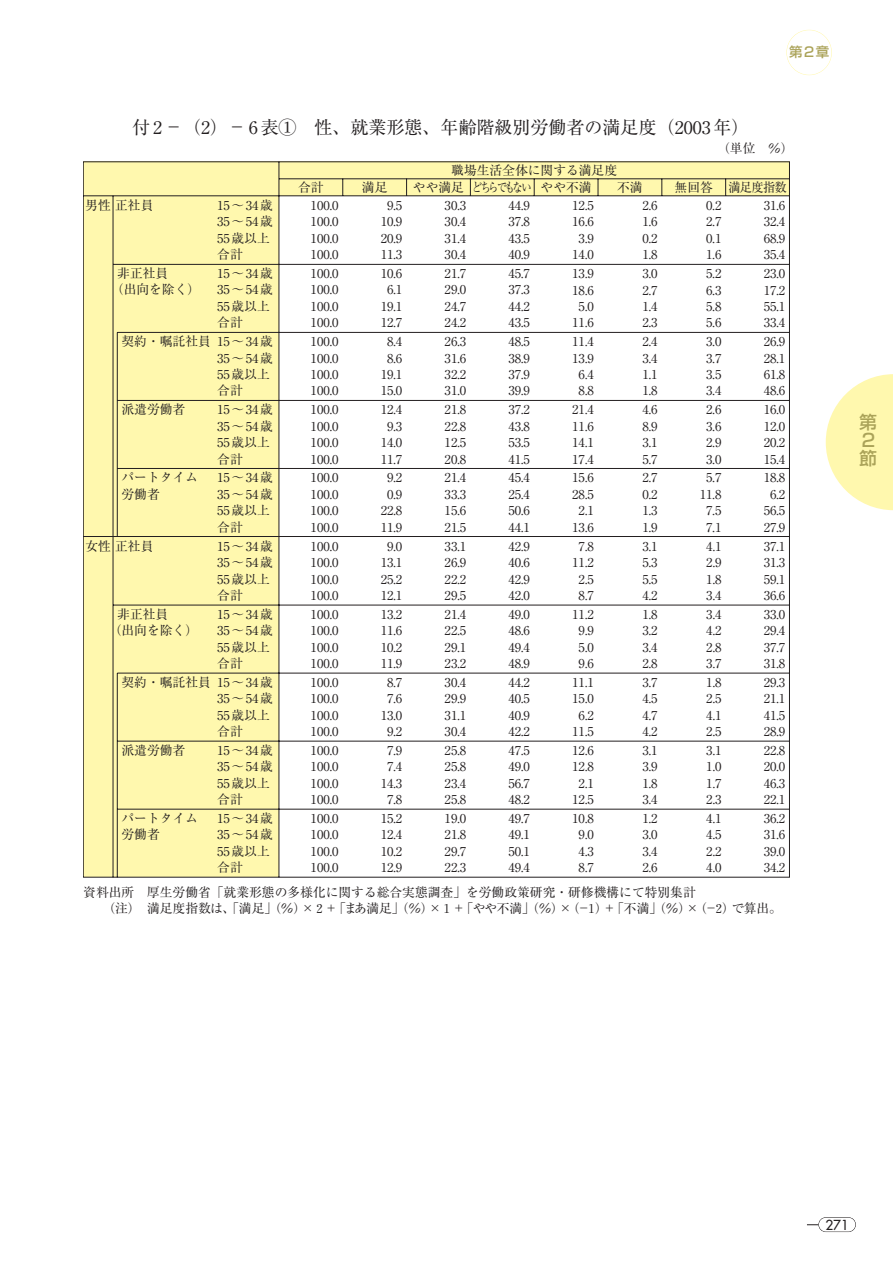
<style>
.page{position:relative;width:893px;height:1263px;background:#fff}
.page>*{position:absolute;margin:0;border:0;box-sizing:border-box;transform-origin:0 0}
.t1{font:18px "Ryumin";color:#231f20}
.t2{font:500 18px/18px "Shin Go";color:#aba359;text-align:justify}
.t3{font:13.5px "Futura";color:#231f20}
.t4{font:500 13.5px "Shin Go";color:#aba359}
.t5{font:12.75px/16.5px "Ryumin";color:#231f20;text-align:justify}
.t6{font:12.75px "Ryumin";letter-spacing:-.065em;color:#231f20}
.t7{font:12.75px "Ryumin";letter-spacing:-.05em;color:#231f20}
</style>
<div class="page">
<svg style="left:825px;top:374px;width:67px;height:136px"></svg>
<div style="left:818px;top:1217px;width:37px;height:15px;border:1px solid #231f20;border-radius:7px"></div>
<div style="left:786px;top:30px;width:45px;height:45px;border:1px solid #fff8ae;border-radius:50%"></div>
<svg style="left:83px;top:161px;width:706px;height:717px"></svg>
<h1 class="t1" style="left:132px;top:121px;width:618px">付2－（2）－6表①　性、就業形態、年齢階級別労働者の満足度（2003年）</h1>
<p class="t4" style="left:789px;top:47px;width:42px">第2章</p>
<p class="t5" style="left:451px;top:164px;width:167px">職場生活全体に関する満足度</p>
<p class="t5" style="left:717px;top:142px;width:78px">（単位　％）</p>
<p class="t5" style="left:298px;top:181px;width:27px">合計</p>
<p class="t5" style="left:362px;top:181px;width:27px">満足</p>
<p class="t6" style="left:413px;top:183px;width:180px">やや満足 どちらでもない やや不満</p>
<p class="t5" style="left:617px;top:181px;width:27px">不満</p>
<p class="t7" style="left:674px;top:183px;width:113px">無回答 満足度指数</p>
<p class="t5" style="left:85px;top:199px;width:70px">男性正社員</p>
<p class="t5" style="left:217px;top:199px;width:57px;text-align:left">15～34歳<br>35～54歳<br>55歳以上合計</p>
<p class="t5" style="left:111px;top:267px;width:91px;text-indent:6px">非正社員<br>（出向を除く）</p>
<p class="t5" style="left:217px;top:267px;width:57px;text-align:left">15～34歳<br>35～54歳<br>55歳以上合計</p>
<p class="t5" style="left:121px;top:335px;width:91px">契約・嘱託社員</p>
<p class="t5" style="left:217px;top:335px;width:57px;text-align:left">15～34歳<br>35～54歳<br>55歳以上合計</p>
<p class="t5" style="left:121px;top:403px;width:65px">派遣労働者</p>
<p class="t5" style="left:217px;top:403px;width:57px;text-align:left">15～34歳<br>35～54歳<br>55歳以上合計</p>
<p class="t5" style="left:121px;top:471px;width:78px">パートタイム労働者</p>
<p class="t5" style="left:217px;top:471px;width:57px;text-align:left">15～34歳<br>35～54歳<br>55歳以上合計</p>
<p class="t5" style="left:310px;top:199px;width:29px">100.0<br>100.0<br>100.0<br>100.0</p>
<p class="t5" style="left:310px;top:267px;width:29px">100.0<br>100.0<br>100.0<br>100.0</p>
<p class="t5" style="left:310px;top:335px;width:29px">100.0<br>100.0<br>100.0<br>100.0</p>
<p class="t5" style="left:310px;top:403px;width:29px">100.0<br>100.0<br>100.0<br>100.0</p>
<p class="t5" style="left:310px;top:471px;width:29px">100.0<br>100.0<br>100.0<br>100.0</p>
<p class="t5" style="left:381px;top:199px;width:23px;text-align:center">9.5<br>10.9<br>20.9<br>11.3</p>
<p class="t5" style="left:381px;top:267px;width:23px;text-align:center">10.6<br>6.1<br>19.1<br>12.7</p>
<p class="t5" style="left:381px;top:335px;width:23px;text-align:center">8.4<br>8.6<br>19.1<br>15.0</p>
<p class="t5" style="left:381px;top:403px;width:23px;text-align:center">12.4<br>9.3<br>14.0<br>11.7</p>
<p class="t5" style="left:381px;top:471px;width:23px;text-align:center">9.2<br>0.9<br>22.8<br>11.9</p>
<p class="t5" style="left:444px;top:199px;width:23px">30.3<br>30.4<br>31.4<br>30.4</p>
<p class="t5" style="left:444px;top:267px;width:23px">21.7<br>29.0<br>24.7<br>24.2</p>
<p class="t5" style="left:444px;top:335px;width:23px">26.3<br>31.6<br>32.2<br>31.0</p>
<p class="t5" style="left:444px;top:403px;width:23px">21.8<br>22.8<br>12.5<br>20.8</p>
<p class="t5" style="left:444px;top:471px;width:23px">21.4<br>33.3<br>15.6<br>21.5</p>
<p class="t5" style="left:508px;top:199px;width:23px">44.9<br>37.8<br>43.5<br>40.9</p>
<p class="t5" style="left:508px;top:267px;width:23px">45.7<br>37.3<br>44.2<br>43.5</p>
<p class="t5" style="left:508px;top:335px;width:23px">48.5<br>38.9<br>37.9<br>39.9</p>
<p class="t5" style="left:508px;top:403px;width:23px">37.2<br>43.8<br>53.5<br>41.5</p>
<p class="t5" style="left:508px;top:471px;width:23px">45.4<br>25.4<br>50.6<br>44.1</p>
<p class="t5" style="left:572px;top:199px;width:23px;text-align:center">12.5<br>16.6<br>3.9<br>14.0</p>
<p class="t5" style="left:572px;top:267px;width:23px;text-align:center">13.9<br>18.6<br>5.0<br>11.6</p>
<p class="t5" style="left:572px;top:335px;width:23px;text-align:center">11.4<br>13.9<br>6.4<br>8.8</p>
<p class="t5" style="left:572px;top:403px;width:23px">21.4<br>11.6<br>14.1<br>17.4</p>
<p class="t5" style="left:572px;top:471px;width:23px;text-align:center">15.6<br>28.5<br>2.1<br>13.6</p>
<p class="t5" style="left:642px;top:199px;width:17px">2.6<br>1.6<br>0.2<br>1.8</p>
<p class="t5" style="left:642px;top:267px;width:17px">3.0<br>2.7<br>1.4<br>2.3</p>
<p class="t5" style="left:642px;top:335px;width:17px">2.4<br>3.4<br>1.1<br>1.8</p>
<p class="t5" style="left:642px;top:403px;width:17px">4.6<br>8.9<br>3.1<br>5.7</p>
<p class="t5" style="left:642px;top:471px;width:17px">2.7<br>0.2<br>1.3<br>1.9</p>
<p class="t5" style="left:706px;top:199px;width:17px">0.2<br>2.7<br>0.1<br>1.6</p>
<p class="t5" style="left:706px;top:267px;width:17px">5.2<br>6.3<br>5.8<br>5.6</p>
<p class="t5" style="left:706px;top:335px;width:17px">3.0<br>3.7<br>3.5<br>3.4</p>
<p class="t5" style="left:706px;top:403px;width:17px">2.6<br>3.6<br>2.9<br>3.0</p>
<p class="t5" style="left:700px;top:471px;width:23px;text-align:center">5.7<br>11.8<br>7.5<br>7.1</p>
<p class="t5" style="left:763px;top:199px;width:23px">31.6<br>32.4<br>68.9<br>35.4</p>
<p class="t5" style="left:763px;top:267px;width:23px">23.0<br>17.2<br>55.1<br>33.4</p>
<p class="t5" style="left:763px;top:335px;width:23px">26.9<br>28.1<br>61.8<br>48.6</p>
<p class="t5" style="left:763px;top:403px;width:23px">16.0<br>12.0<br>20.2<br>15.4</p>
<p class="t5" style="left:763px;top:471px;width:23px;text-align:center">18.8<br>6.2<br>56.5<br>27.9</p>
<p class="t5" style="left:85px;top:539px;width:70px">女性正社員</p>
<p class="t5" style="left:217px;top:539px;width:57px;text-align:left">15～34歳<br>35～54歳<br>55歳以上合計</p>
<p class="t5" style="left:109px;top:607px;width:91px;text-indent:9px">非正社員<br>（出向を除く）</p>
<p class="t5" style="left:217px;top:607px;width:57px;text-align:left">15～34歳<br>35～54歳<br>55歳以上合計</p>
<p class="t5" style="left:121px;top:675px;width:91px">契約・嘱託社員</p>
<p class="t5" style="left:217px;top:675px;width:57px;text-align:left">15～34歳<br>35～54歳<br>55歳以上合計</p>
<p class="t5" style="left:121px;top:743px;width:65px">派遣労働者</p>
<p class="t5" style="left:217px;top:743px;width:57px;text-align:left">15～34歳<br>35～54歳<br>55歳以上合計</p>
<p class="t5" style="left:121px;top:811px;width:78px">パートタイム労働者</p>
<p class="t5" style="left:217px;top:811px;width:57px;text-align:left">15～34歳<br>35～54歳<br>55歳以上合計</p>
<p class="t5" style="left:310px;top:539px;width:29px">100.0<br>100.0<br>100.0<br>100.0</p>
<p class="t5" style="left:310px;top:607px;width:29px">100.0<br>100.0<br>100.0<br>100.0</p>
<p class="t5" style="left:310px;top:675px;width:29px">100.0<br>100.0<br>100.0<br>100.0</p>
<p class="t5" style="left:310px;top:743px;width:29px">100.0<br>100.0<br>100.0<br>100.0</p>
<p class="t5" style="left:310px;top:811px;width:29px">100.0<br>100.0<br>100.0<br>100.0</p>
<p class="t5" style="left:381px;top:539px;width:23px;text-align:center">9.0<br>13.1<br>25.2<br>12.1</p>
<p class="t5" style="left:381px;top:607px;width:23px">13.2<br>11.6<br>10.2<br>11.9</p>
<p class="t5" style="left:381px;top:675px;width:23px;text-align:center">8.7<br>7.6<br>13.0<br>9.2</p>
<p class="t5" style="left:381px;top:743px;width:23px;text-align:center">7.9<br>7.4<br>14.3<br>7.8</p>
<p class="t5" style="left:381px;top:811px;width:23px">15.2<br>12.4<br>10.2<br>12.9</p>
<p class="t5" style="left:444px;top:539px;width:23px">33.1<br>26.9<br>22.2<br>29.5</p>
<p class="t5" style="left:444px;top:607px;width:23px">21.4<br>22.5<br>29.1<br>23.2</p>
<p class="t5" style="left:444px;top:675px;width:23px">30.4<br>29.9<br>31.1<br>30.4</p>
<p class="t5" style="left:444px;top:743px;width:23px">25.8<br>25.8<br>23.4<br>25.8</p>
<p class="t5" style="left:444px;top:811px;width:23px">19.0<br>21.8<br>29.7<br>22.3</p>
<p class="t5" style="left:508px;top:539px;width:23px">42.9<br>40.6<br>42.9<br>42.0</p>
<p class="t5" style="left:508px;top:607px;width:23px">49.0<br>48.6<br>49.4<br>48.9</p>
<p class="t5" style="left:508px;top:675px;width:23px">44.2<br>40.5<br>40.9<br>42.2</p>
<p class="t5" style="left:508px;top:743px;width:23px">47.5<br>49.0<br>56.7<br>48.2</p>
<p class="t5" style="left:508px;top:811px;width:23px">49.7<br>49.1<br>50.1<br>49.4</p>
<p class="t5" style="left:572px;top:539px;width:23px;text-align:center">7.8<br>11.2<br>2.5<br>8.7</p>
<p class="t5" style="left:572px;top:607px;width:23px;text-align:center">11.2<br>9.9<br>5.0<br>9.6</p>
<p class="t5" style="left:572px;top:675px;width:23px;text-align:center">11.1<br>15.0<br>6.2<br>11.5</p>
<p class="t5" style="left:572px;top:743px;width:23px;text-align:center">12.6<br>12.8<br>2.1<br>12.5</p>
<p class="t5" style="left:572px;top:811px;width:23px;text-align:center">10.8<br>9.0<br>4.3<br>8.7</p>
<p class="t5" style="left:642px;top:539px;width:17px">3.1<br>5.3<br>5.5<br>4.2</p>
<p class="t5" style="left:642px;top:607px;width:17px">1.8<br>3.2<br>3.4<br>2.8</p>
<p class="t5" style="left:642px;top:675px;width:17px">3.7<br>4.5<br>4.7<br>4.2</p>
<p class="t5" style="left:642px;top:743px;width:17px">3.1<br>3.9<br>1.8<br>3.4</p>
<p class="t5" style="left:642px;top:811px;width:17px">1.2<br>3.0<br>3.4<br>2.6</p>
<p class="t5" style="left:706px;top:539px;width:17px">4.1<br>2.9<br>1.8<br>3.4</p>
<p class="t5" style="left:706px;top:607px;width:17px">3.4<br>4.2<br>2.8<br>3.7</p>
<p class="t5" style="left:706px;top:675px;width:17px">1.8<br>2.5<br>4.1<br>2.5</p>
<p class="t5" style="left:706px;top:743px;width:17px">3.1<br>1.0<br>1.7<br>2.3</p>
<p class="t5" style="left:706px;top:811px;width:17px">4.1<br>4.5<br>2.2<br>4.0</p>
<p class="t5" style="left:763px;top:539px;width:23px">37.1<br>31.3<br>59.1<br>36.6</p>
<p class="t5" style="left:763px;top:607px;width:23px">33.0<br>29.4<br>37.7<br>31.8</p>
<p class="t5" style="left:763px;top:675px;width:23px">29.3<br>21.1<br>41.5<br>28.9</p>
<p class="t5" style="left:763px;top:743px;width:23px">22.8<br>20.0<br>46.3<br>22.1</p>
<p class="t5" style="left:763px;top:811px;width:23px">36.2<br>31.6<br>39.0<br>34.2</p>
<p class="t5" style="left:83px;top:886px;width:700px">資料出所　厚生労働省「就業形態の多様化に関する総合実態調査」を労働政策研究・研修機構にて特別集計<br>　　（注）　満足度指数は、「満足」（％）× ２ ＋「まあ満足」（％）× １ ＋「やや不満」（％）×（－１）＋「不満」（％）×（－２）で算出。</p>
<h1 class="t2" style="left:859px;top:415px;width:19px">第2節</h1>
<p class="t3" style="left:825px;top:1218px;width:25px">271</p>
</div>
